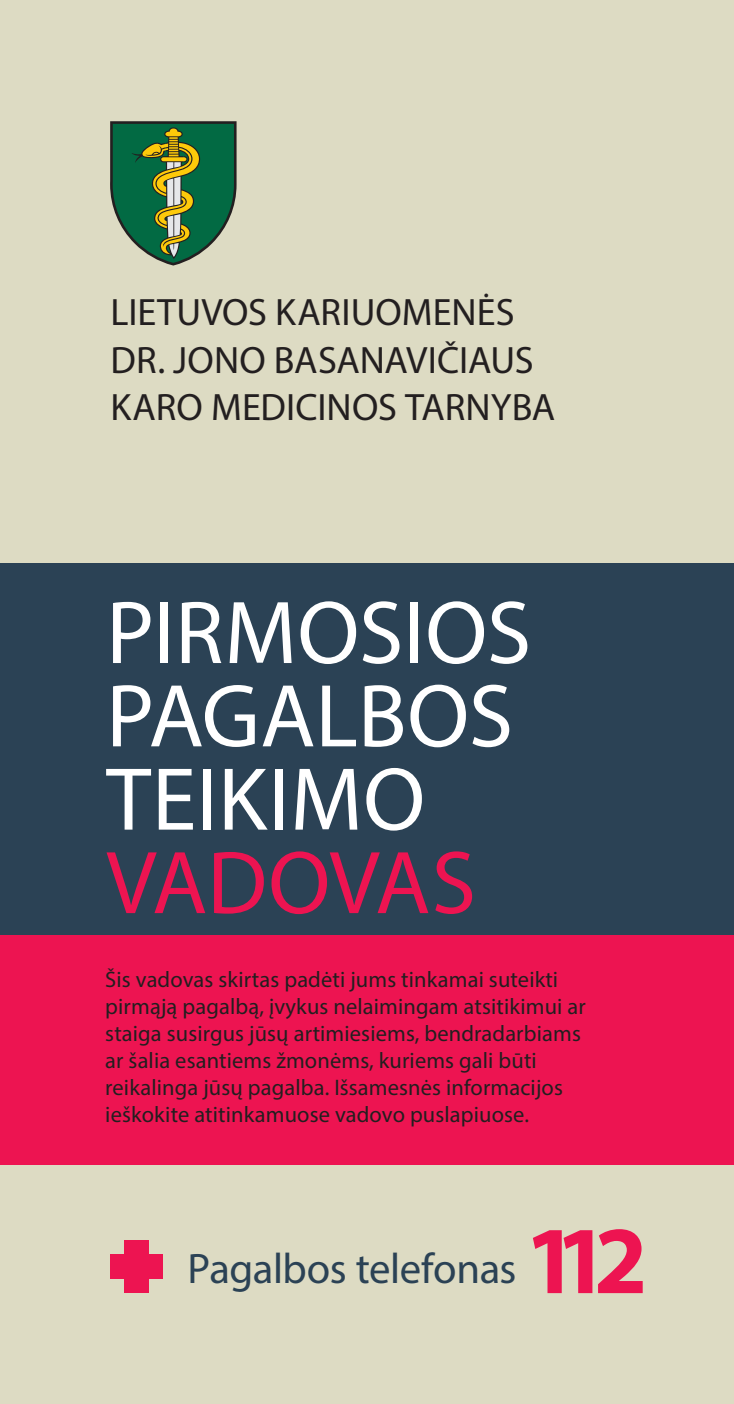
<style>
.page{position:relative;width:734px;height:1404px;background:#fff}
.page>*{position:absolute;margin:0;border:0;box-sizing:border-box;transform-origin:0 0}
.t1{font:700 96.75px "Myriad Pro";color:#ed1451}
.t2{font:90px/83.2px "Myriad Pro";letter-spacing:.005em;color:#fff}
.t3{font:90px "Myriad Pro";letter-spacing:-.005em;color:#ed1451}
.t4{font:42.75px "Myriad Pro";letter-spacing:-.01em;color:#2b4255}
.t5{font:38.25px/47.2px "Myriad Pro";color:#231f20}
.t6{font:22.5px/27px "Myriad Pro";letter-spacing:.005em;color:#231f20}
</style>
<div class="page">
<div style="left:0;top:0;width:733px;height:1403px;background:#dddbc3"></div>
<div style="left:0;top:563px;width:733px;height:375px;background:#2b4255"></div>
<div style="left:124px;top:1240px;width:25px;height:52px;background:#ed1451"></div>
<div style="left:110px;top:1254px;width:53px;height:24px;background:#ed1451"></div>
<div style="left:0;top:934px;width:733px;height:230px;background:#ed1451"></div>
<svg style="left:110px;top:121px;width:126px;height:144px;background:#467e52"></svg>
<h3 class="t5" style="left:110px;top:288px;width:446px">LIETUVOS KARIUOMENĖS<br>DR. JONO BASANAVIČIAUS<br>KARO MEDICINOS TARNYBA</h3>
<h2 class="t2" style="left:106px;top:589px;width:426px">PIRMOSIOS<br>PAGALBOS<br>TEIKIMO</h2>
<h2 class="t3" style="left:106px;top:827px;width:371px">VADOVAS</h2>
<p class="t6" style="left:105px;top:965px;width:482px">Šis vadovas skirtas padėti jums tinkamai suteikti pirmąją pagalbą, įvykus nelaimingam atsitikimui ar staiga susirgus jūsų artimiesiems, bendradarbiams ar šalia esantiems žmonėms, kuriems gali būti reikalinga jūsų pagalba. Išsamesnės informacijos ieškokite atitinkamuose vadovo puslapiuose.</p>
<h3 class="t4" style="left:187px;top:1241px;width:330px">Pagalbos telefonas</h3>
<h1 class="t1" style="left:524px;top:1197px;width:124px">112</h1>
</div>
